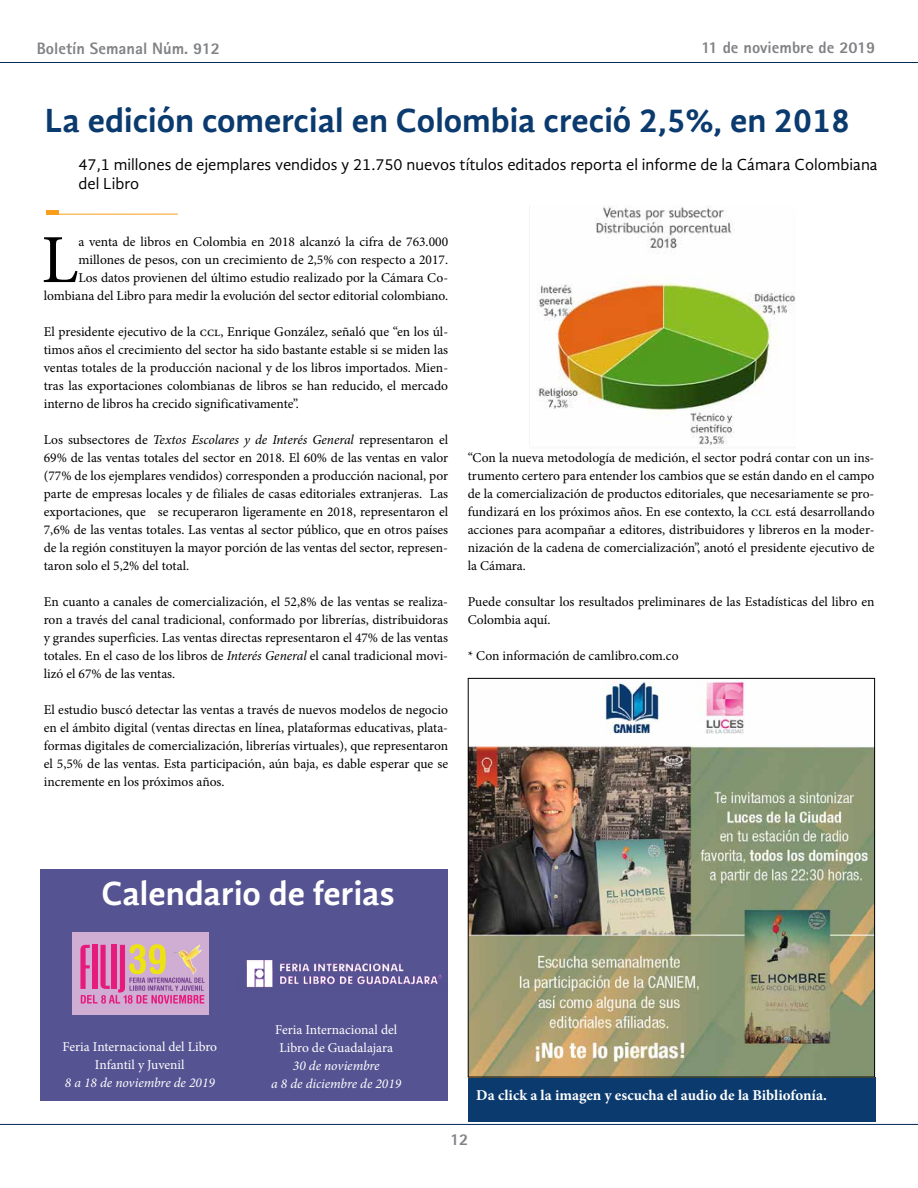
<style>
.page{position:relative;width:918px;height:1188px;background:#fff}
.page>*{position:absolute;margin:0;border:0;box-sizing:border-box;transform-origin:0 0}
.t1{font:68.85px "Minion Pro";color:#000}
.t2{font:700 34.5px "Gandhi Sans";color:#0a3a6e}
.t3{font:700 34.5px "Gandhi Sans";color:#fff}
.t4{font:16.5px/19.5px "Gandhi Sans";color:#000}
.t5{font:800 16.5px "Rotis Sans Serif";color:#808285}
.t6{font:700 15px "Minion Pro";color:#fff}
.t7{font:13.5px/18px "Minion Pro";color:#000;text-align:justify}
.t8{font:13.5px/18px "Minion Pro";letter-spacing:-.015em;color:#fff;text-align:center}
.t9{font:italic 13.5px/18px "Minion Pro";letter-spacing:-.005em;color:#fff;text-align:center}
.s1{font-style:italic}
</style>
<div class="page">
<hr style="left:0;top:62px;width:918px;height:1px;background:#00295c">
<hr style="left:0;top:1124px;width:918px;height:1px;background:#00295c">
<hr style="left:46px;top:214px;width:132px;height:1px;background:#f99d1c">
<div style="left:46px;top:210px;width:12px;height:5px;background:#f99d1c"></div>
<img style="left:536px;top:205px;width:260px;height:243px">
<div style="left:40px;top:870px;width:408px;height:231px;background:#555392"></div>
<img style="left:246px;top:961px;width:196px;height:27px">
<div style="left:72px;top:933px;width:137px;height:82px;background:#d0add2"></div>
<svg style="left:80px;top:944px;width:125px;height:60px"></svg>
<div style="left:468px;top:1077px;width:407px;height:44px;background:#0a3a6e"></div>
<img style="left:470px;top:680px;width:403px;height:395px">
<p class="t5" style="left:37px;top:38px;width:185px">Boletín Semanal Núm. 912</p>
<p class="t5" style="left:701px;top:37px;width:176px">11 de noviembre de 2019</p>
<h2 class="t2" style="left:45px;top:100px;width:807px">La edición comercial en Colombia creció 2,5%, en 2018</h2>
<p class="t4" style="left:79px;top:154px;width:801px">47,1 millones de ejemplares vendidos y 21.750 nuevos títulos editados reporta el informe de la Cámara Colombiana del Libro</p>
<p class="t7" style="left:44px;top:233px;width:406px;text-align:right">a venta de libros en Colombia en 2018 alcanzó la cifra de 763.000 millones de pesos, con un crecimiento de 2,5% con respecto a 2017.<br>Los datos provienen del último estudio realizado por la Cámara Co&shy;lombiana del Libro para medir la evolución del sector editorial colombiano.</p>
<p class="t7" style="left:44px;top:323px;width:406px">El presidente ejecutivo de la ccl, Enrique González, señaló que “en los úl&shy;timos años el crecimiento del sector ha sido bastante estable si se miden las ventas totales de la producción nacional y de los libros importados. Mien&shy;tras las exportaciones colombianas de libros se han reducido, el mercado interno de libros ha crecido significativamente”.</p>
<p class="t7" style="left:44px;top:431px;width:406px">Los subsectores de <span class="s1">Textos Escolares y de Interés General</span> representaron el 69% de las ventas totales del sector en 2018. El 60% de las ventas en valor (77% de los ejemplares vendidos) corresponden a producción nacional, por parte de empresas locales y de filiales de casas editoriales extranjeras. Las exportaciones, que se recuperaron ligeramente en 2018, representaron el 7,6% de las ventas totales. Las ventas al sector público, que en otros países de la región constituyen la mayor porción de las ventas del sector, represen&shy;taron solo el 5,2% del total.</p>
<p class="t7" style="left:44px;top:593px;width:406px">En cuanto a canales de comercialización, el 52,8% de las ventas se realiza&shy;ron a través del canal tradicional, conformado por librerías, distribuidoras y grandes superficies. Las ventas directas representaron el 47% de las ventas totales. En el caso de los libros de <span class="s1">Interés General</span> el canal tradicional movi&shy;lizó el 67% de las ventas.</p>
<p class="t7" style="left:44px;top:701px;width:406px">El estudio buscó detectar las ventas a través de nuevos modelos de negocio en el ámbito digital (ventas directas en línea, plataformas educativas, plata&shy;formas digitales de comercialización, librerías virtuales), que representaron el 5,5% de las ventas. Esta participación, aún baja, es dable esperar que se incremente en los próximos años.</p>
<h1 class="t1" style="left:41px;top:214px;width:39px">L</h1>
<p class="t7" style="left:468px;top:448px;width:408px">“Con la nueva metodología de medición, el sector podrá contar con un ins&shy;trumento certero para entender los cambios que se están dando en el campo de la comercialización de productos editoriales, que necesariamente se pro&shy;fundizará en los próximos años. En ese contexto, la ccl está desarrollando acciones para acompañar a editores, distribuidores y libreros en la moder&shy;nización de la cadena de comercialización”, anotó el presidente ejecutivo de la Cámara.</p>
<p class="t7" style="left:468px;top:592px;width:408px">Puede consultar los resultados preliminares de las Estadísticas del libro en<br>Colombia aquí.</p>
<p class="t7" style="left:468px;top:646px;width:212px">* Con información de camlibro.com.co</p>
<h2 class="t3" style="left:101px;top:874px;width:295px">Calendario de ferias</h2>
<p class="t8" style="left:63px;top:1038px;width:156px">Feria Internacional del Libro<br>Infantil y Juvenil</p>
<p class="t9" style="left:65px;top:1074px;width:152px">8 a 18 de noviembre de 2019</p>
<p class="t8" style="left:275px;top:1020px;width:124px">Feria Internacional del<br>Libro de Guadalajara</p>
<p class="t9" style="left:271px;top:1056px;width:132px">30 de noviembre<br>a 8 de diciembre de 2019</p>
<p class="t6" style="left:476px;top:1085px;width:352px">Da click a la imagen y escucha el audio de la Bibliofonía.</p>
<p class="t5" style="left:450px;top:1129px;width:20px">12</p>
</div>
